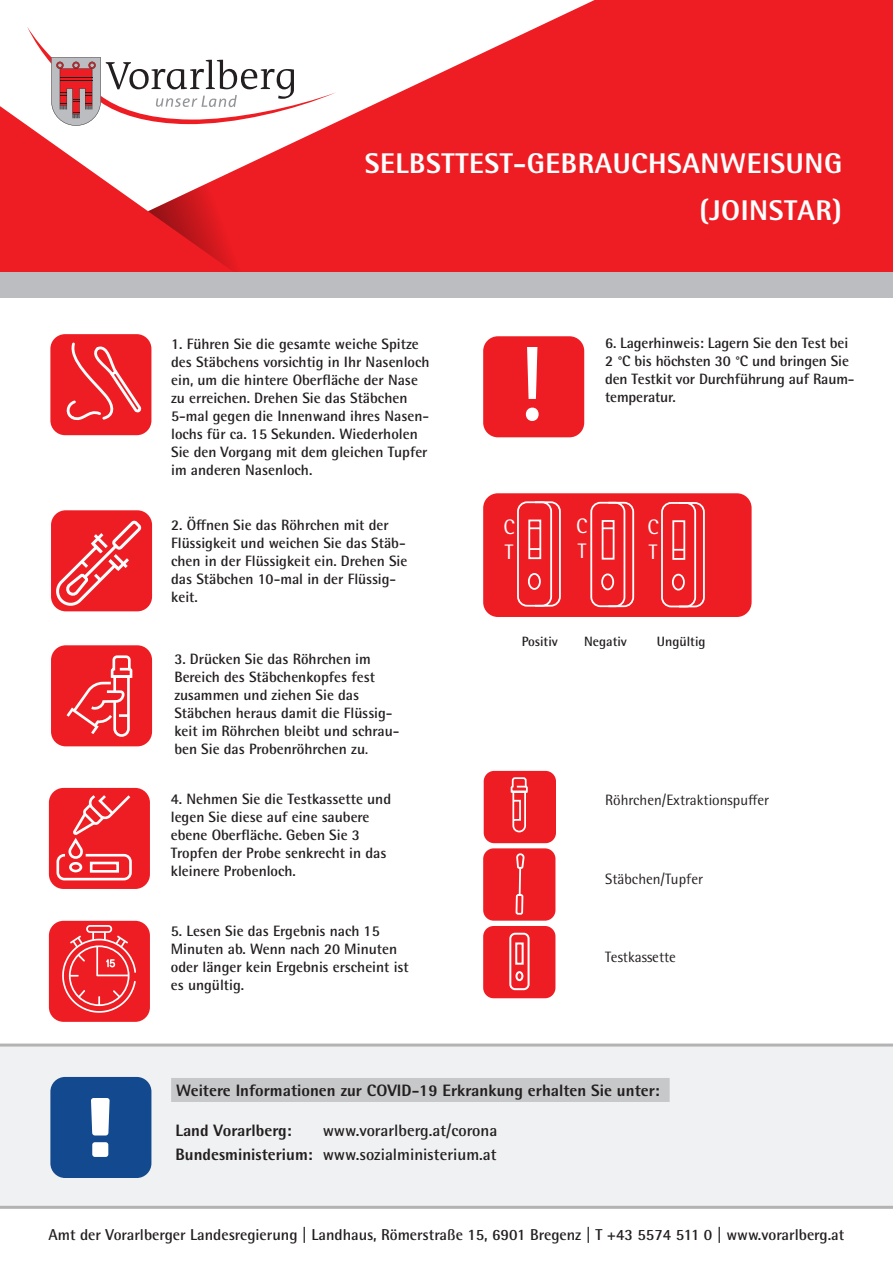
<style>
.page{position:relative;width:893px;height:1263px;background:#fff}
.page>*{position:absolute;margin:0;border:0;box-sizing:border-box;transform-origin:0 0}
.t1{font:108px "Myriad Pro";color:#fff}
.t2{font:800 28.5px "Rotis Semi Sans Pro";letter-spacing:.02em;color:#fff}
.t3{font:21px "Rotis Semi Sans Pro";color:#fff}
.t4{font:800 16.5px "Rotis Semi Sans Pro";color:#231f20}
.t5{font:700 16.5px "Rotis Semi Sans Pro";color:#231f20}
.Fußzeile{font:700 15.75px "Rotis Semi Sans Pro";color:#231f20}
.t6{font:700 15px/18px "Rotis Semi Sans Pro";color:#231f20}
.t7{font:15px "Rotis Semi Sans Pro";color:#231f20}
.t8{font:700 13.5px "Rotis Semi Sans Pro";color:#231f20}
.s1{font-size:13.5px}
.s2{font-weight:800}
</style>
<div class="page">
<div style="left:0;top:0;width:893px;height:285px;background:#ee1d23"></div>
<svg style="left:0;top:0;width:595px;height:211px"></svg>
<svg style="left:148px;top:141px;width:149px;height:131px"></svg>
<svg style="left:27px;top:27px;width:310px;height:99px;background:#ecdedf"></svg>
<div style="left:0;top:272px;width:893px;height:26px;background:#bcbdc0"></div>
<div style="left:50px;top:334px;width:101px;height:101px;background:#ee1d23;border-radius:15px"></div>
<svg style="left:66px;top:342px;width:76px;height:79px"></svg>
<div style="left:51px;top:510px;width:101px;height:101px;background:#ee1d23;border-radius:15px"></div>
<svg style="left:54px;top:520px;width:88px;height:88px"></svg>
<div style="left:483px;top:336px;width:101px;height:101px;background:#ee1d23;border-radius:15px"></div>
<div style="left:49px;top:921px;width:101px;height:101px;background:#ee1d23;border-radius:15px"></div>
<svg style="left:62px;top:925px;width:74px;height:88px"></svg>
<div style="left:49px;top:788px;width:101px;height:101px;background:#ee1d23;border-radius:15px"></div>
<div style="left:56px;top:854px;width:76px;height:26px;border:3px solid #fff;border-radius:7px"></div>
<div style="left:90px;top:862px;width:29px;height:11px;border:3px solid #fff"></div>
<svg style="left:66px;top:795px;width:66px;height:67px"></svg>
<div style="left:69px;top:862px;width:13px;height:10px;border:3px solid #fff;border-radius:50%"></div>
<div style="left:0;top:1045px;width:893px;height:164px;background:#f0f1f2"></div>
<div style="left:50px;top:1077px;width:101px;height:101px;background:#13498e;border-radius:15px"></div>
<svg style="left:91px;top:1098px;width:19px;height:59px"></svg>
<hr style="left:0;top:1043px;width:893px;height:3px;background:#b4b3b3">
<div style="left:171px;top:1078px;width:499px;height:24px;background:#c7c8ca"></div>
<hr style="left:0;top:1206px;width:893px;height:3px;background:#b4b3b3">
<div style="left:483px;top:493px;width:269px;height:124px;background:#ee1d23;border-radius:15px"></div>
<div style="left:590px;top:502px;width:35px;height:105px;border:2px solid #fff;border-radius:9px"></div>
<div style="left:661px;top:502px;width:35px;height:105px;border:2px solid #fff;border-radius:9px"></div>
<svg style="left:671px;top:502px;width:34px;height:106px"></svg>
<svg style="left:600px;top:501px;width:35px;height:107px"></svg>
<div style="left:517px;top:501px;width:35px;height:106px;border:2px solid #fff;border-radius:9px"></div>
<svg style="left:527px;top:501px;width:34px;height:106px"></svg>
<div style="left:51px;top:645px;width:101px;height:101px;background:#ee1d23;border-radius:15px"></div>
<svg style="left:66px;top:655px;width:67px;height:82px"></svg>
<div style="left:484px;top:771px;width:72px;height:72px;background:#ee1d23;border-radius:10px"></div>
<div style="left:483px;top:848px;width:72px;height:73px;background:#ee1d23;border-radius:10px"></div>
<div style="left:483px;top:926px;width:72px;height:72px;background:#ee1d23;border-radius:10px"></div>
<svg style="left:508px;top:770px;width:23px;height:277px"></svg>
<p class="t2" style="left:365px;top:145px;width:479px">SELBSTTEST-GEBRAUCHSANWEISUNG</p>
<p class="t2" style="left:699px;top:192px;width:144px">(JOINSTAR)</p>
<p class="t6" style="left:171px;top:335px;width:260px">1. Führen Sie die gesamte weiche Spitze des Stäbchens vorsichtig in Ihr Nasenloch ein, um die hintere Oberfläche der Nase zu erreichen. Drehen Sie das Stäbchen 5-mal gegen die Innenwand ihres Nasen&shy;lochs für ca. 15 Sekunden. Wiederholen Sie den Vorgang mit dem gleichen Tupfer im anderen Nasenloch.</p>
<p class="t6" style="left:171px;top:516px;width:238px">2. Öffnen Sie das Röhrchen mit der<br>Flüssigkeit und weichen Sie das Stäb&shy;chen in der Flüssigkeit ein. Drehen Sie das Stäbchen 10-mal in der Flüssig&shy;keit.</p>
<p class="t6" style="left:174px;top:650px;width:202px">3. Drücken Sie das Röhrchen im<br>Bereich des Stäbchenkopfes fest zusammen und ziehen Sie das</p>
<p class="t6" style="left:174px;top:704px;width:227px">Stäbchen heraus damit die Flüssig&shy;keit im Röhrchen bleibt und schrau&shy;ben Sie das Probenröhrchen zu<span class="s1">.</span></p>
<p class="t6" style="left:171px;top:789px;width:222px">4. Nehmen Sie die Testkassette und legen Sie diese auf eine saubere</p>
<p class="t6" style="left:171px;top:825px;width:217px">ebene Oberfläche. Geben Sie 3<br>Tropfen der Probe senkrecht in das kleinere Probenloch.</p>
<p class="t6" style="left:171px;top:921px;width:239px">5. Lesen Sie das Ergebnis nach 15<br>Minuten ab. Wenn nach 20 Minuten oder länger kein Ergebnis erscheint ist es ungültig.</p>
<h1 class="t1" style="left:520px;top:317px;width:26px">!</h1>
<p class="t6" style="left:605px;top:334px;width:251px">6. Lagerhinweis: Lagern Sie den Test bei<br>2 °C bis höchsten 30 °C und bringen Sie den Testkit vor Durchführung auf Raum&shy;temperatur.</p>
<p class="t3" style="left:503px;top:515px;width:13px">C</p>
<p class="t3" style="left:505px;top:539px;width:10px">T</p>
<p class="t3" style="left:576px;top:514px;width:13px">C</p>
<p class="t3" style="left:578px;top:538px;width:10px">T</p>
<p class="t3" style="left:647px;top:515px;width:13px">C</p>
<p class="t3" style="left:649px;top:539px;width:10px">T</p>
<p class="t8" style="left:522px;top:633px;width:38px">Positiv</p>
<p class="t8" style="left:584px;top:633px;width:44px">Negativ</p>
<p class="t8" style="left:657px;top:633px;width:50px">Ungültig</p>
<p class="t7" style="left:605px;top:791px;width:166px">Röhrchen/Extraktionspuffer</p>
<p class="t7" style="left:605px;top:870px;width:100px">Stäbchen/Tupfer</p>
<p class="t7" style="left:605px;top:948px;width:72px">Testkassette</p>
<p class="t4" style="left:176px;top:1080px;width:485px">Weitere Informationen zur COVID-19 Erkrankung erhalten Sie unter:</p>
<p class="t4" style="left:175px;top:1119px;width:118px">Land Vorarlberg:</p>
<p class="t5" style="left:323px;top:1120px;width:176px">www.vorarlberg.at/corona</p>
<p class="t5" style="left:175px;top:1144px;width:323px"><span class="s2">Bundesministerium:</span> www.sozialministerium.at</p>
<p class="Fußzeile" style="left:49px;top:1225px;width:797px">Amt der Vorarlberger Landesregierung | Landhaus, Römerstraße 15, 6901 Bregenz | T +43 5574 511 0 | www.vorarlberg.at</p>
</div>
